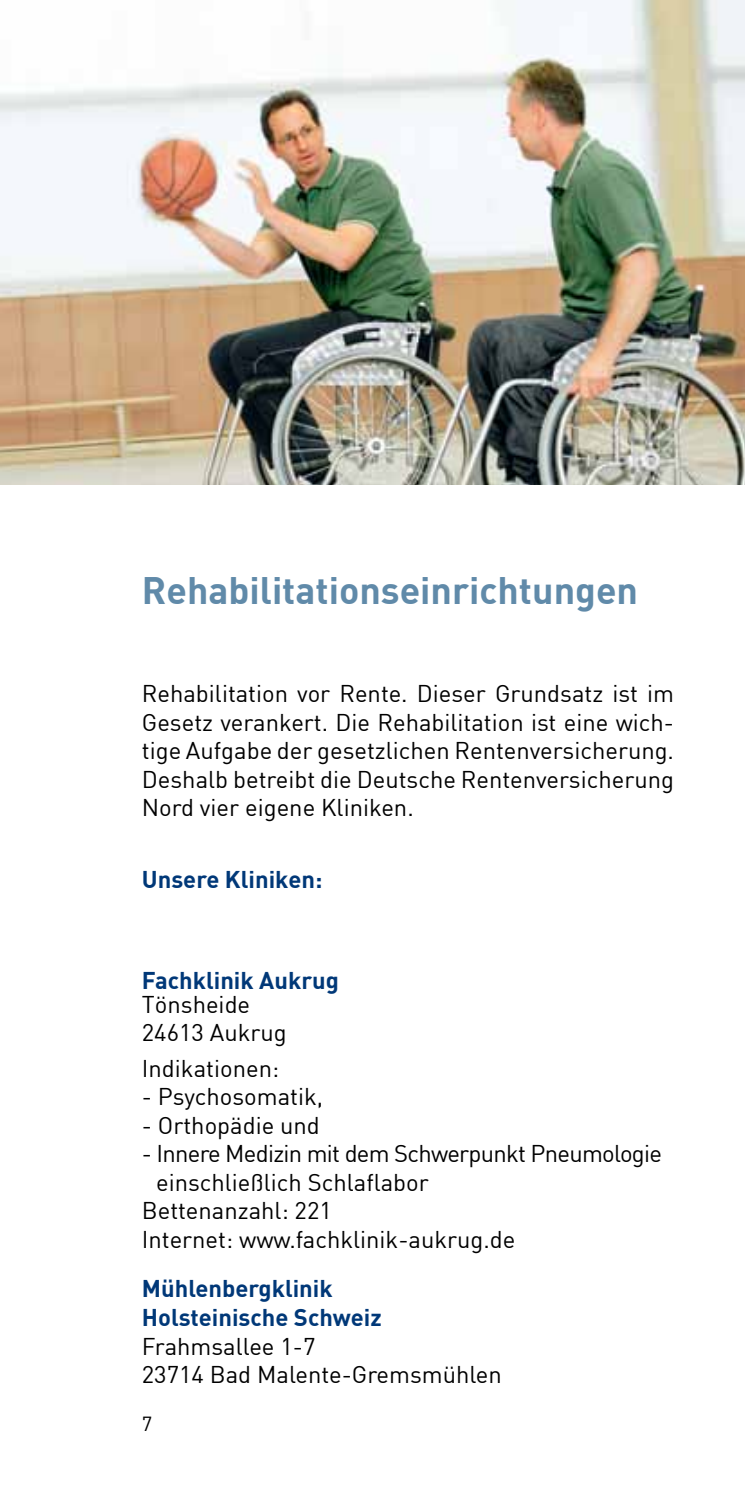
<style>
.page{position:relative;width:745px;height:1489px;background:#fff}
.page>*{position:absolute;margin:0;border:0;box-sizing:border-box;transform-origin:0 0}
.t1{font:700 37.5px "DIN";color:#608aa9}
.t2{font:23.75px/28.5px "DIN";color:#000}
.t3{font:700 23.75px/28.5px "DIN";color:#003878}
.t4{font:23.75px "DIN";letter-spacing:-.03em;color:#000}
.t5{font:20px "DIN";color:#000}
</style>
<div class="page">
<img style="left:0;top:0;width:744px;height:485px">
<h1 class="t1" style="left:142px;top:566px;width:497px">Rehabilitationseinrichtungen</h1>
<p class="t2" style="left:142px;top:678px;width:533px;text-align:justify">Rehabilitation vor Rente. Dieser Grundsatz ist im Gesetz verankert. Die Rehabilitation ist eine wich&shy;tige Aufgabe der gesetzlichen Rentenversicherung.<br>Deshalb betreibt die Deutsche Rentenversicherung Nord vier eigene Kliniken.</p>
<p class="t3" style="left:142px;top:864px;width:182px">Unsere Kliniken:</p>
<p class="t3" style="left:142px;top:964px;width:198px">Fachklinik Aukrug</p>
<p class="t2" style="left:142px;top:989px;width:146px">Tönsheide<br>24613 Aukrug</p>
<p class="t2" style="left:142px;top:1053px;width:139px">Indikationen:</p>
<p class="t2" style="left:142px;top:1082px;width:183px">- Psychosomatik,</p>
<p class="t2" style="left:142px;top:1110px;width:179px">- Orthopädie und</p>
<p class="t4" style="left:142px;top:1138px;width:521px">- Innere Medizin mit dem Schwerpunkt Pneumologie</p>
<p class="t2" style="left:156px;top:1167px;width:274px">einschließlich Schlaflabor</p>
<p class="t2" style="left:142px;top:1196px;width:191px">Bettenanzahl: 221</p>
<p class="t2" style="left:142px;top:1224px;width:375px">Internet: www.fachklinik-aukrug.de</p>
<p class="t3" style="left:142px;top:1273px;width:241px">Mühlenbergklinik<br>Holsteinische Schweiz</p>
<p class="t2" style="left:142px;top:1331px;width:361px">Frahmsallee 1-7<br>23714 Bad Malente-Gremsmühlen</p>
<p class="t5" style="left:142px;top:1410px;width:12px">7</p>
</div>
